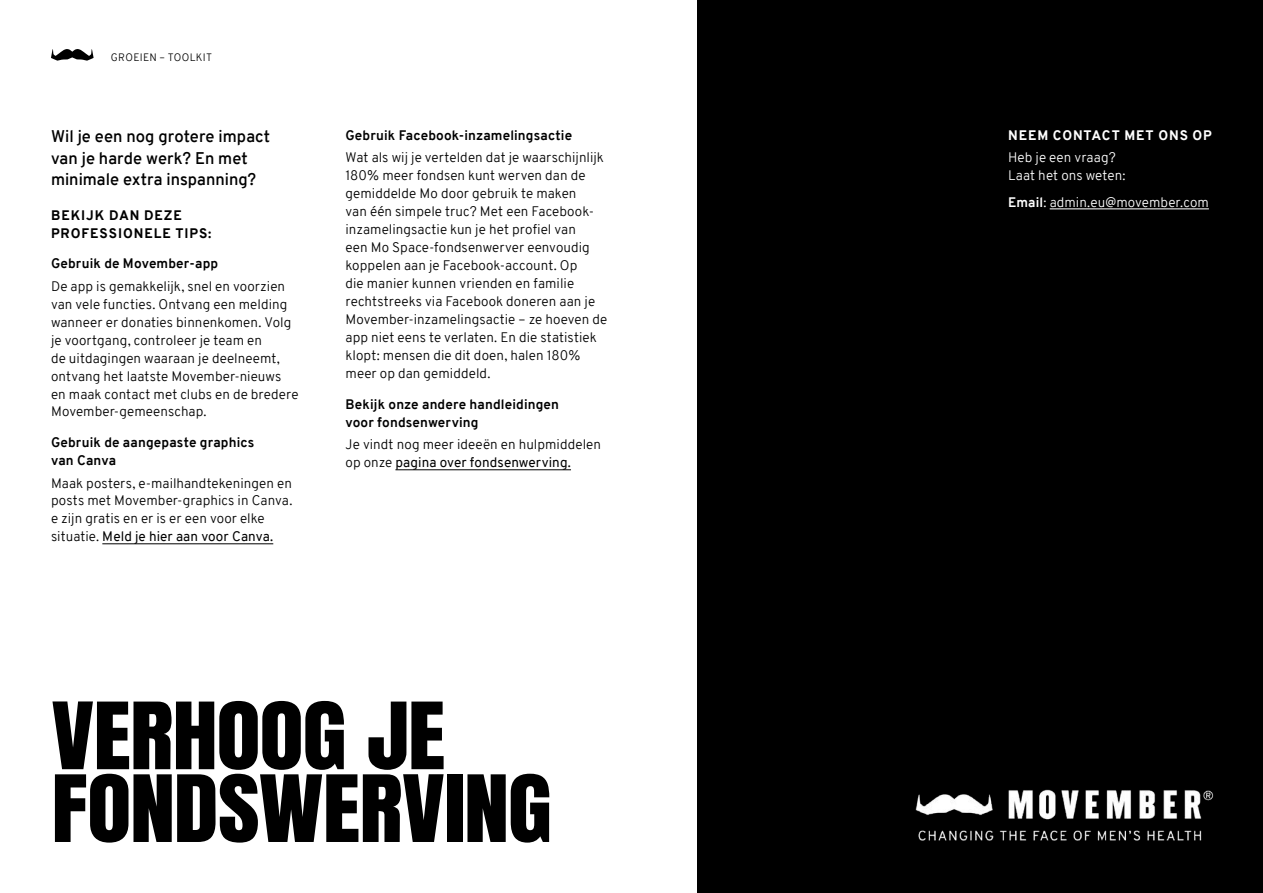
<style>
.page{position:relative;width:1263px;height:893px;background:#fff}
.page>*{position:absolute;margin:0;border:0;box-sizing:border-box;transform-origin:0 0}
.t1{font:78.75px/72.8px "Anton";letter-spacing:-.01em;color:#000;scale:1.15 1}
.t2{font:600 16.5px/21px "Overpass";letter-spacing:.005em;color:#000}
.t3{font:300 13.5px/18px "Overpass";letter-spacing:.005em;color:#000}
.t4{font:700 13.5px/18px "Overpass";letter-spacing:.01em;color:#000}
.t5{font:300 13.5px/18px "Overpass";letter-spacing:.005em;color:#fff}
.t6{font:800 13.5px/18px "Overpass";letter-spacing:.07em;color:#000}
.t7{font:800 13.5px "Overpass";letter-spacing:.07em;color:#fff}
.t8{font:300 10.5px "Overpass";letter-spacing:.03em;color:#000}
.s1{font-weight:400}
.s2{font-weight:700}
</style>
<div class="page">
<div style="left:697px;top:0;width:566px;height:893px;background:#000"></div>
<svg style="left:51px;top:49px;width:43px;height:12px"></svg>
<hr style="left:102px;top:543px;width:171px;height:1px;background:#000">
<hr style="left:395px;top:469px;width:176px;height:1px;background:#000">
<img style="left:915px;top:789px;width:299px;height:52px">
<hr style="left:1050px;top:208px;width:159px;height:1px;background:#fff">
<p class="t8" style="left:111px;top:49px;width:103px">GROEIEN – TOOLKIT</p>
<p class="t2" style="left:51px;top:126px;width:221px">Wil je een nog grotere impact van je harde werk? En met minimale extra inspanning?</p>
<p class="t6" style="left:51px;top:206px;width:162px">BEKIJK DAN DEZE<br>PROFESSIONELE TIPS:</p>
<p class="t4" style="left:51px;top:255px;width:169px">Gebruik de Movember-app</p>
<p class="t3" style="left:51px;top:277px;width:249px">De app is gemakkelijk, snel en voorzien van vele functies. Ontvang een melding wanneer er donaties binnenkomen. Volg je voortgang, controleer je team en<br>de uitdagingen waaraan je deelneemt, ontvang het laatste Movember-nieuws en maak contact met clubs en de bredere Movember-gemeenschap.</p>
<p class="t4" style="left:51px;top:434px;width:205px">Gebruik de aangepaste graphics van Canva</p>
<p class="t3" style="left:51px;top:474px;width:243px">Maak posters, e-mailhandtekeningen en posts met Movember-graphics in Canva. e zijn gratis en er is er een voor elke situatie. <span class="s1">Meld je hier aan voor Canva.</span></p>
<p class="t4" style="left:345px;top:127px;width:228px">Gebruik Facebook-inzamelingsactie</p>
<p class="t3" style="left:345px;top:149px;width:263px">Wat als wij je vertelden dat je waarschijnlijk 180% meer fondsen kunt werven dan de gemiddelde Mo door gebruik te maken<br>van één simpele truc? Met een Facebook&shy;inzamelingsactie kun je het profiel van<br>een Mo Space-fondsenwerver eenvoudig koppelen aan je Facebook-account. Op<br>die manier kunnen vrienden en familie rechtstreeks via Facebook doneren aan je Movember-inzamelingsactie – ze hoeven de app niet eens te verlaten. En die statistiek klopt: mensen die dit doen, halen 180% meer op dan gemiddeld.</p>
<p class="t4" style="left:345px;top:396px;width:215px">Bekijk onze andere handleidingen voor fondsenwerving</p>
<p class="t3" style="left:345px;top:436px;width:257px">Je vindt nog meer ideeën en hulpmiddelen op onze <span class="s1">pagina over fondsenwerving.</span></p>
<h1 class="t1" style="left:51px;top:706px;width:437px">VERHOOG JE<br>FONDSWERVING</h1>
<p class="t7" style="left:1008px;top:126px;width:205px">NEEM CONTACT MET ONS OP</p>
<p class="t5" style="left:1008px;top:149px;width:119px">Heb je een vraag?<br>Laat het ons weten:</p>
<p class="t5" style="left:1008px;top:193px;width:202px"><span class="s2">Email</span>: admin.eu@movember.com</p>
</div>
